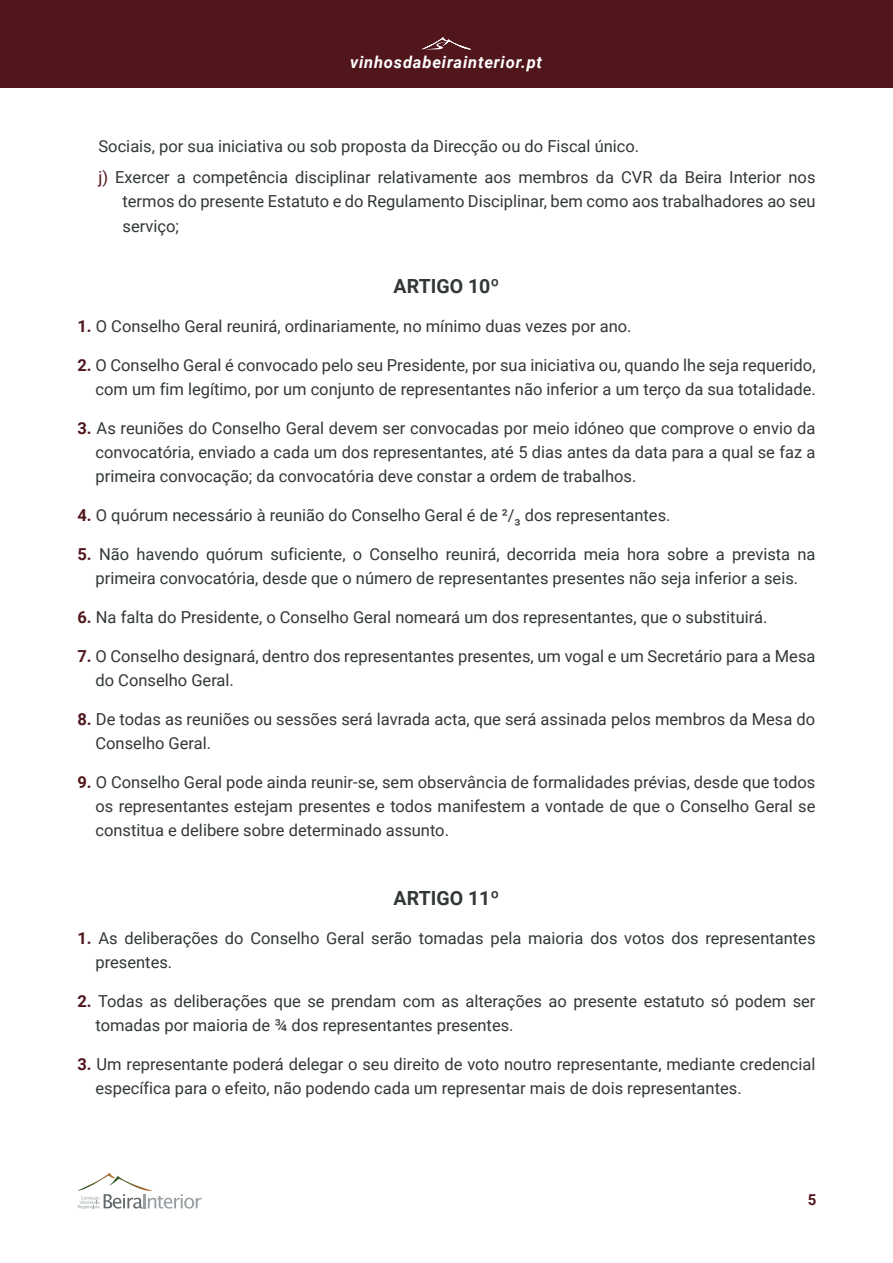
<style>
.page{position:relative;width:893px;height:1263px;background:#fff}
.page>*{position:absolute;margin:0;border:0;box-sizing:border-box;transform-origin:0 0}
.t1{font:700 19.5px "Roboto";color:#323738}
.t2{font:16.65px "Roboto";color:#323738}
.t3{font:16.5px/24px "Roboto";color:#323738}
.t4{font:italic 700 16.5px "Roboto";letter-spacing:.05em;color:#fff}
.t5{font:700 15px "Roboto";color:#51161c}
.s1{color:#51161c}
.s2{font-weight:700;color:#51161c}
</style>
<div class="page">
<div style="left:0;top:0;width:893px;height:88px;background:#51161c"></div>
<svg style="left:422px;top:37px;width:49px;height:13px"></svg>
<svg style="left:77px;top:1173px;width:124px;height:36px"></svg>
<p class="t4" style="left:350px;top:50px;width:194px">vinhosdabeirainterior.pt</p>
<p class="t3" style="left:99px;top:130px;width:718px;line-height:31.5px">Sociais, por sua iniciativa ou sob proposta da Direcção ou do Fiscal único.<br><span class="s1">j)</span> Exercer a competência disciplinar relativamente aos membros da CVR da Beira Interior nos</p>
<p class="t3" style="left:123px;top:189px;width:694px">termos do presente Estatuto e do Regulamento Disciplinar, bem como aos trabalhadores ao seu serviço;</p>
<p class="t1" style="left:394px;top:272px;width:107px">ARTIGO 10º</p>
<p class="t3" style="left:78px;top:313px;width:556px"><span class="s2">1.</span> O Conselho Geral reunirá, ordinariamente, no mínimo duas vezes por ano.</p>
<p class="t3" style="left:78px;top:352px;width:740px;text-align:right"><span class="s2">2.</span> O Conselho Geral é convocado pelo seu Presidente, por sua iniciativa ou, quando lhe seja requerido, com um fim legítimo, por um conjunto de representantes não inferior a um terço da sua totalidade.</p>
<p class="t3" style="left:96px;top:415px;width:721px;text-align:justify;text-indent:-18px"><span class="s2">3.</span> As reuniões do Conselho Geral devem ser convocadas por meio idóneo que comprove o envio da convocatória, enviado a cada um dos representantes, até 5 dias antes da data para a qual se faz a primeira convocação; da convocatória deve constar a ordem de trabalhos.</p>
<p class="t3" style="left:78px;top:503px;width:439px"><span class="s2">4.</span> O quórum necessário à reunião do Conselho Geral é de ²/</p>
<p class="t2" style="left:515px;top:513px;width:8px">³</p>
<p class="t3" style="left:525px;top:502px;width:147px">dos representantes.</p>
<p class="t3" style="left:77px;top:541px;width:739px;text-align:center"><span class="s2">5.</span> Não havendo quórum suficiente, o Conselho reunirá, decorrida meia hora sobre a prevista na primeira convocatória, desde que o número de representantes presentes não seja inferior a seis.</p>
<p class="t3" style="left:77px;top:604px;width:691px"><span class="s2">6.</span> Na falta do Presidente, o Conselho Geral nomeará um dos representantes, que o substituirá.</p>
<p class="t3" style="left:95px;top:644px;width:721px;text-indent:-18px"><span class="s2">7.</span> O Conselho designará, dentro dos representantes presentes, um vogal e um Secretário para a Mesa do Conselho Geral.</p>
<p class="t3" style="left:95px;top:707px;width:721px;text-indent:-18px"><span class="s2">8.</span> De todas as reuniões ou sessões será lavrada acta, que será assinada pelos membros da Mesa do<br>Conselho Geral.</p>
<p class="t3" style="left:95px;top:770px;width:721px;text-align:justify;text-indent:-18px"><span class="s2">9.</span> O Conselho Geral pode ainda reunir-se, sem observância de formalidades prévias, desde que todos os representantes estejam presentes e todos manifestem a vontade de que o Conselho Geral se constitua e delibere sobre determinado assunto.</p>
<p class="t1" style="left:394px;top:884px;width:107px">ARTIGO 11º</p>
<p class="t3" style="left:96px;top:925px;width:722px;text-indent:-18px"><span class="s2">1.</span> As deliberações do Conselho Geral serão tomadas pela maioria dos votos dos representantes presentes.</p>
<p class="t3" style="left:96px;top:988px;width:721px;text-indent:-18px"><span class="s2">2.</span> Todas as deliberações que se prendam com as alterações ao presente estatuto só podem ser tomadas por maioria de ¾ dos representantes presentes.</p>
<p class="t3" style="left:96px;top:1052px;width:722px;text-indent:-18px"><span class="s2">3.</span> Um representante poderá delegar o seu direito de voto noutro representante, mediante credencial específica para o efeito, não podendo cada um representar mais de dois representantes.</p>
<p class="t5" style="left:808px;top:1189px;width:10px">5</p>
</div>
